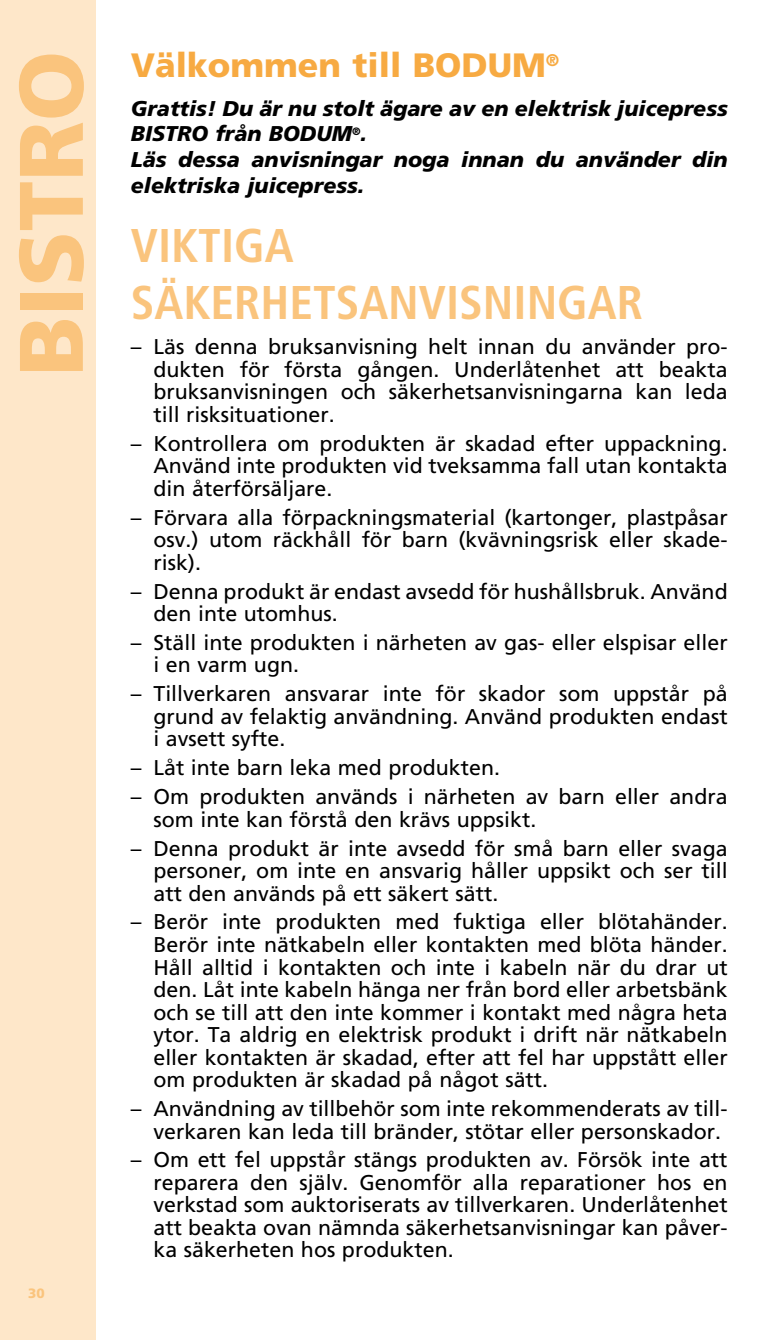
<style>
.page{position:relative;width:766px;height:1340px;background:#fff}
.page>*{position:absolute;margin:0;border:0;box-sizing:border-box;transform-origin:0 0}
.t1{font:900 90px "Frutiger";color:#fac47d}
.t2{font:700 condensed 47.25px/56.7px "Frutiger";color:#fac47d}
.t3{font:900 33.75px "Frutiger";color:#f7aa42}
.t4{font:21.38px/22.5px "Frutiger";color:#000;text-align:justify}
.t5{font:italic 900 21.38px/25.7px "Frutiger";color:#000}
.t6{font:900 13.5px "Frutiger";color:#fac47d}
</style>
<div class="page">
<div style="left:0;top:0;width:96px;height:1339px;background:#fee7c9"></div>
<h1 class="t1" style="left:12px;top:376px;width:327px;rotate:-90deg">BISTRO</h1>
<h3 class="t3" style="left:131px;top:51px;width:430px">Välkommen till BODUM<sup>®</sup></h3>
<p class="t5" style="left:131px;top:97px;width:598px">Grattis! Du är nu stolt ägare av en elektrisk juicepress BISTRO från BODUM<sup>®</sup>.<br>Läs dessa anvisningar noga innan du använder din elektriska juicepress.</p>
<h2 class="t2" style="left:131px;top:221px;width:513px">VIKTIGA<br>SÄKERHETSANVISNINGAR</h2>
<p class="t4" style="left:153px;top:337px;width:575px;text-indent:-23px">– Läs denna bruksanvisning helt innan du använder pro&shy;dukten för första gången. Underlåtenhet att beakta bruksanvisningen och säkerhetsanvisningarna kan leda till risksituationer.</p>
<p class="t4" style="left:153px;top:433px;width:575px;text-indent:-23px">– Kontrollera om produkten är skadad efter uppackning.<br>Använd inte produkten vid tveksamma fall utan kontakta din återförsäljare.</p>
<p class="t4" style="left:153px;top:507px;width:575px;text-indent:-23px">– Förvara alla förpackningsmaterial (kartonger, plastpåsar osv.) utom räckhåll för barn (kvävningsrisk eller skade&shy;risk).</p>
<p class="t4" style="left:153px;top:581px;width:575px;text-indent:-23px">– Denna produkt är endast avsedd för hushållsbruk. Använd den inte utomhus.</p>
<p class="t4" style="left:153px;top:633px;width:575px;text-indent:-23px">– Ställ inte produkten i närheten av gas- eller elspisar eller i en varm ugn.</p>
<p class="t4" style="left:153px;top:684px;width:575px;text-indent:-23px">– Tillverkaren ansvarar inte för skador som uppstår på grund av felaktig användning. Använd produkten endast i avsett syfte.</p>
<p class="t4" style="left:131px;top:758px;width:370px">– Låt inte barn leka med produkten.</p>
<p class="t4" style="left:153px;top:787px;width:575px;text-indent:-23px">– Om produkten används i närheten av barn eller andra som inte kan förstå den krävs uppsikt.</p>
<p class="t4" style="left:153px;top:838px;width:575px;text-indent:-23px">– Denna produkt är inte avsedd för små barn eller svaga personer, om inte en ansvarig håller uppsikt och ser till att den används på ett säkert sätt.</p>
<p class="t4" style="left:153px;top:912px;width:575px;text-indent:-23px">– Berör inte produkten med fuktiga eller blötahänder.<br>Berör inte nätkabeln eller kontakten med blöta händer.<br>Håll alltid i kontakten och inte i kabeln när du drar ut den. Låt inte kabeln hänga ner från bord eller arbetsbänk och se till att den inte kommer i kontakt med några heta ytor. Ta aldrig en elektrisk produkt i drift när nätkabeln eller kontakten är skadad, efter att fel har uppstått eller om produkten är skadad på något sätt.</p>
<p class="t4" style="left:131px;top:1098px;width:598px;text-align:right">– Användning av tillbehör som inte rekommenderats av till&shy;verkaren kan leda till bränder, stötar eller personskador.</p>
<p class="t4" style="left:153px;top:1150px;width:575px;text-indent:-23px">– Om ett fel uppstår stängs produkten av. Försök inte att reparera den själv. Genomför alla reparationer hos en verkstad som auktoriserats av tillverkaren. Underlåtenhet att beakta ovan nämnda säkerhetsanvisningar kan påver&shy;ka säkerheten hos produkten.</p>
<p class="t6" style="left:28px;top:1287px;width:18px">30</p>
</div>
